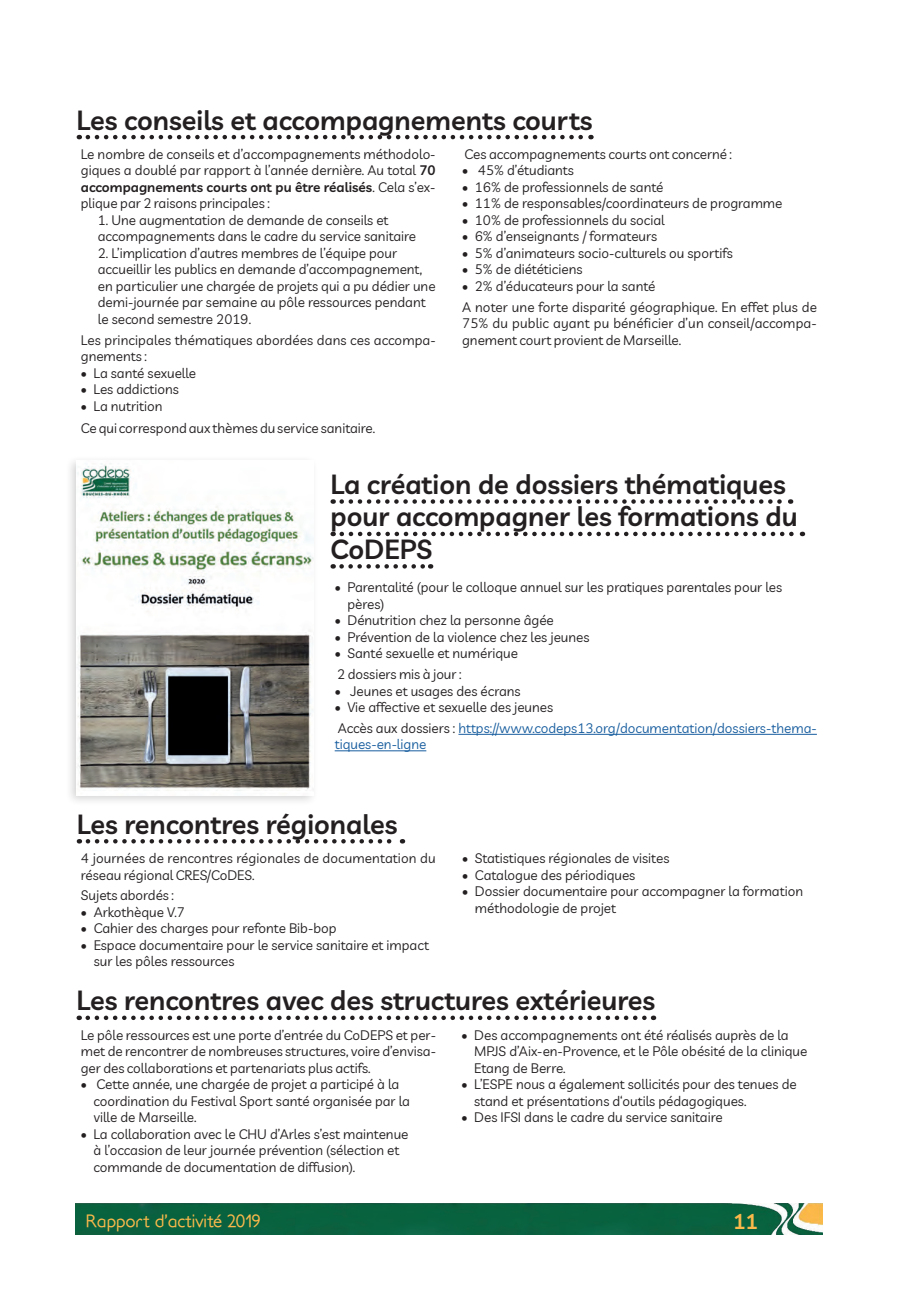
<style>
.page{position:relative;width:919px;height:1289px;background:#fff}
.page>*{position:absolute;margin:0;border:0;box-sizing:border-box;transform-origin:0 0}
.t1{font:600 27px/32.4px "Livvic";color:#231f20}
.t2{font:600 21px "Livvic";color:#fbb94b}
.t3{font:18px "Soft Elegance";color:#fbb94b}
.t4{font:13.5px/16.5px "Livvic";color:#231f20}
.t5{font:13.5px/20.7px "Livvic";color:#175d9e}
.s1{font-weight:600}
.s2{color:#231f20}
</style>
<div class="page">
<img style="left:75px;top:1203px;width:747px;height:31px">
<svg style="left:88px;top:135px;width:503px;height:4px"></svg>
<svg style="left:341px;top:499px;width:450px;height:5px"></svg>
<svg style="left:342px;top:531px;width:460px;height:5px"></svg>
<svg style="left:341px;top:564px;width:90px;height:4px"></svg>
<hr style="left:458px;top:734px;width:358px;height:1px;background:#175d9e">
<hr style="left:334px;top:750px;width:92px;height:1px;background:#175d9e">
<svg style="left:88px;top:839px;width:315px;height:4px"></svg>
<svg style="left:88px;top:1015px;width:566px;height:5px"></svg>
<div style="left:65px;top:455px;width:254px;height:351px;background:#231f20;opacity:.2"></div>
<img style="left:77px;top:460px;width:236px;height:335px">
<h1 class="t1" style="left:77px;top:102px;width:517px">Les conseils et accompagnements courts</h1>
<p class="t4" style="left:81px;top:145px;width:356px;text-align:justify">Le nombre de conseils et d’accompagnements méthodolo&shy;giques a doublé par rapport à l’année dernière. Au total <span class="s1">70 accompagnements courts ont pu être réalisés</span>. Cela s’ex&shy;plique par 2 raisons principales :</p>
<p class="t4" style="left:98px;top:211px;width:320px">1. Une augmentation de demande de conseils et accompagnements dans le cadre du service sanitaire</p>
<p class="t4" style="left:98px;top:244px;width:339px">2. L’implication d’autres membres de l’équipe pour accueillir les publics en demande d’accompagnement, en particulier une chargée de projets qui a pu dédier une demi-journée par semaine au pôle ressources pendant le second semestre 2019.</p>
<p class="t4" style="left:81px;top:331px;width:356px">Les principales thématiques abordées dans ces accompa&shy;gnements :</p>
<p class="t4" style="left:81px;top:364px;width:117px">• La santé sexuelle</p>
<p class="t4" style="left:81px;top:380px;width:99px">• Les addictions</p>
<p class="t4" style="left:81px;top:397px;width:83px">• La nutrition</p>
<p class="t4" style="left:464px;top:145px;width:269px">Ces accompagnements courts ont concerné :</p>
<p class="t4" style="left:462px;top:161px;width:113px">• 45% d’étudiants</p>
<p class="t4" style="left:462px;top:178px;width:203px">• 16% de professionnels de santé</p>
<p class="t4" style="left:462px;top:194px;width:322px">• 11% de responsables/coordinateurs de programme</p>
<p class="t4" style="left:462px;top:211px;width:204px">• 10% de professionnels du social</p>
<p class="t4" style="left:462px;top:227px;width:196px">• 6% d’enseignants / formateurs</p>
<p class="t4" style="left:462px;top:244px;width:272px">• 5% d’animateurs socio-culturels ou sportifs</p>
<p class="t4" style="left:462px;top:260px;width:122px">• 5% de diététiciens</p>
<p class="t4" style="left:462px;top:275px;width:356px;line-height:20.7px">• 2% d’éducateurs pour la santé<br>A noter une forte disparité géographique. En effet plus de</p>
<p class="t4" style="left:462px;top:314px;width:356px">75% du public ayant pu bénéficier d’un conseil/accompa&shy;gnement court provient de Marseille.</p>
<p class="t4" style="left:81px;top:418px;width:296px">Ce qui correspond aux thèmes du service sanitaire.</p>
<h1 class="t1" style="left:330px;top:466px;width:468px">La création de dossiers thématiques pour accompagner les formations du<br>CoDEPS</h1>
<p class="t4" style="left:347px;top:578px;width:436px;text-indent:-13px">• Parentalité (pour le colloque annuel sur les pratiques parentales pour les pères)</p>
<p class="t4" style="left:334px;top:611px;width:220px">• Dénutrition chez la personne âgée</p>
<p class="t4" style="left:334px;top:628px;width:256px">• Prévention de la violence chez les jeunes</p>
<p class="t4" style="left:334px;top:642px;width:185px;line-height:20.7px">• Santé sexuelle et numérique<br>2 dossiers mis à jour :</p>
<p class="t4" style="left:334px;top:681px;width:187px">• Jeunes et usages des écrans</p>
<p class="t5" style="left:334px;top:696px;width:483px"><span class="s2">• Vie affective et sexuelle des jeunes<br>Accès aux dossiers :</span> https://www.codeps13.org/documentation/dossiers-thema-</p>
<p class="t5" style="left:334px;top:733px;width:93px">tiques-en-ligne</p>
<h1 class="t1" style="left:77px;top:805px;width:322px">Les rencontres régionales</h1>
<p class="t4" style="left:81px;top:849px;width:356px">4 journées de rencontres régionales de documentation du réseau régional CRES/CoDES.</p>
<p class="t4" style="left:81px;top:886px;width:94px">Sujets abordés :</p>
<p class="t4" style="left:81px;top:903px;width:105px">• Arkothèque V.7</p>
<p class="t4" style="left:81px;top:919px;width:257px">• Cahier des charges pour refonte Bib-bop</p>
<p class="t4" style="left:94px;top:936px;width:337px;text-indent:-13px">• Espace documentaire pour le service sanitaire et impact sur les pôles ressources</p>
<p class="t4" style="left:462px;top:849px;width:209px">• Statistiques régionales de visites</p>
<p class="t4" style="left:462px;top:865px;width:175px">• Catalogue des périodiques</p>
<p class="t4" style="left:475px;top:882px;width:329px;text-indent:-13px">• Dossier documentaire pour accompagner la formation méthodologie de projet</p>
<h1 class="t1" style="left:76px;top:982px;width:580px">Les rencontres avec des structures extérieures</h1>
<p class="t4" style="left:81px;top:1025px;width:357px;text-align:justify">Le pôle ressources est une porte d’entrée du CoDEPS et per&shy;met de rencontrer de nombreuses structures, voire d’envisa&shy;ger des collaborations et partenariats plus actifs.</p>
<p class="t4" style="left:93px;top:1075px;width:318px;text-indent:-13px">• Cette année, une chargée de projet a participé à la coordination du Festival Sport santé organisée par la ville de Marseille.</p>
<p class="t4" style="left:93px;top:1124px;width:316px;text-indent:-13px">• La collaboration avec le CHU d’Arles s’est maintenue à l’occasion de leur journée prévention (sélection et commande de documentation de diffusion).</p>
<p class="t4" style="left:474px;top:1025px;width:334px;text-indent:-13px">• Des accompagnements ont été réalisés auprès de la<br>MPJS d’Aix-en-Provence, et le Pôle obésité de la clinique<br>Etang de Berre.</p>
<p class="t4" style="left:474px;top:1075px;width:324px;text-indent:-13px">• L’ESPE nous a également sollicités pour des tenues de stand et présentations d‘outils pédagogiques.</p>
<p class="t4" style="left:461px;top:1108px;width:262px">• Des IFSI dans le cadre du service sanitaire</p>
<h3 class="t3" style="left:86px;top:1210px;width:176px">Rapport d’activité 2019</h3>
<h2 class="t2" style="left:733px;top:1205px;width:27px">11</h2>
</div>
